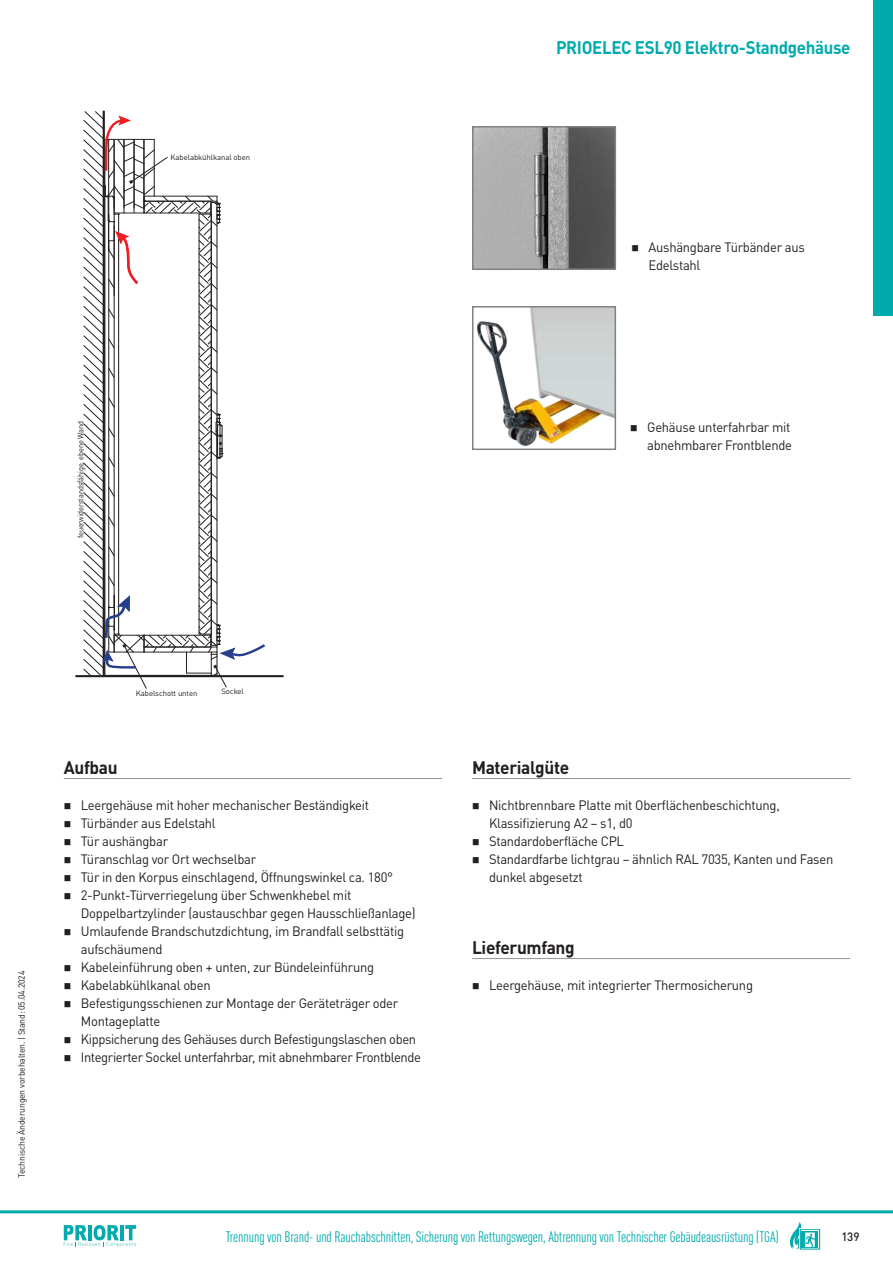
<style>
.page{position:relative;width:893px;height:1263px;background:#fff}
.page>*{position:absolute;margin:0;border:0;box-sizing:border-box;transform-origin:0 0}
.t1{font:700 18.15px "DINOT";letter-spacing:-.02em;color:#00aaad;scale:.93 1}
.t2{font:700 18px "DINOT";letter-spacing:-.02em;color:#231f20;scale:.96 1}
.t3{font:condensed 15px "DINOT";letter-spacing:-.01em;color:#00aaad}
.t4{font:13.5px/18px "DINOT";letter-spacing:-.02em;color:#231f20;scale:.96 1}
.t5{font:500 12px "DINOT";color:#231f20;scale:.96 1}
.t6{font:9px "DINOT";letter-spacing:-.02em;color:#231f20;scale:.96 1}
.t7{font:8.1px "DINOT";letter-spacing:-.01em;color:#231f20;scale:.9 1}
.t8{font:7.65px "DINOT";letter-spacing:-.01em;color:#231f20}
</style>
<div class="page">
<img style="left:477px;top:309px;width:136px;height:138px">
<div style="left:472px;top:306px;width:144px;height:144px;border:2px solid #808285"></div>
<img style="left:475px;top:129px;width:138px;height:138px">
<div style="left:472px;top:126px;width:144px;height:144px;border:2px solid #808285"></div>
<hr style="left:64px;top:778px;width:378px;height:1px;background:#939598">
<hr style="left:472px;top:778px;width:378px;height:1px;background:#939598">
<hr style="left:76px;top:675px;width:207px;height:2px;background:#231f20">
<svg style="left:83px;top:111px;width:184px;height:578px"></svg>
<hr style="left:472px;top:958px;width:378px;height:1px;background:#939598">
<hr style="left:0;top:1210px;width:893px;height:3px;background:#00aaad">
<svg style="left:64px;top:1225px;width:72px;height:22px"></svg>
<div style="left:874px;top:0;width:19px;height:316px;background:#00aaad"></div>
<svg style="left:799px;top:1229px;width:22px;height:21px"></svg>
<div style="left:800px;top:1229px;width:20px;height:20px;border:1px solid #00aaad"></div>
<svg style="left:815px;top:1231px;width:4px;height:17px"></svg>
<div style="left:802px;top:1231px;width:16px;height:16px;background:#00aaad"></div>
<svg style="left:790px;top:1222px;width:25px;height:27px"></svg>
<p class="t8" style="left:171px;top:154px;width:81px">Kabelabkühlkanal oben</p>
<h1 class="t1" style="left:556px;top:38px;width:318px">PRIOELEC ESL90 Elektro-Standgehäuse</h1>
<p class="t4" style="left:648px;top:239px;width:164px">Aushängbare Türbänder aus<br>Edelstahl</p>
<p class="t7" style="left:78px;top:538px;width:132px;rotate:-90deg">feuerwiderstandsfähige, ebene Wand</p>
<p class="t4" style="left:647px;top:419px;width:153px">Gehäuse unterfahrbar mit abnehmbarer Frontblende</p>
<p class="t6" style="left:17px;top:1178px;width:217px;rotate:-90deg">Technische Änderungen vorbehalten. | Stand: 05.04.2024</p>
<p class="t8" style="left:136px;top:690px;width:63px">Kabelschott unten</p>
<p class="t8" style="left:221px;top:688px;width:24px">Sockel</p>
<h2 class="t2" style="left:64px;top:758px;width:58px">Aufbau</h2>
<p class="t4" style="left:81px;top:797px;width:356px">Leergehäuse mit hoher mechanischer Beständigkeit Türbänder aus Edelstahl<br>Tür aushängbar<br>Türanschlag vor Ort wechselbar<br>Tür in den Korpus einschlagend, Öffnungswinkel ca. 180° 2-Punkt-Türverriegelung über Schwenkhebel mit Doppelbartzylinder (austauschbar gegen Hausschließanlage)<br>Umlaufende Brandschutzdichtung, im Brandfall selbsttätig aufschäumend<br>Kabeleinführung oben + unten, zur Bündeleinführung Kabelabkühlkanal oben<br>Befestigungsschienen zur Montage der Geräteträger oder Montageplatte<br>Kippsicherung des Gehäuses durch Befestigungslaschen oben Integrierter Sockel unterfahrbar, mit abnehmbarer Frontblende</p>
<h2 class="t2" style="left:472px;top:758px;width:103px">Materialgüte</h2>
<p class="t4" style="left:489px;top:797px;width:360px">Nichtbrennbare Platte mit Oberflächenbeschichtung, Klassifizierung A2 – s1, d0<br>Standardoberfläche CPL<br>Standardfarbe lichtgrau – ähnlich RAL 7035, Kanten und Fasen dunkel abgesetzt</p>
<h2 class="t2" style="left:472px;top:938px;width:109px">Lieferumfang</h2>
<p class="t4" style="left:489px;top:977px;width:277px">Leergehäuse, mit integrierter Thermosicherung</p>
<p class="t3" style="left:226px;top:1229px;width:554px">Trennung von Brand- und Rauchabschnitten, Sicherung von Rettungswegen, Abtrennung von Technischer Gebäudeausrüstung (TGA)</p>
<p class="t5" style="left:841px;top:1231px;width:20px">139</p>
</div>
